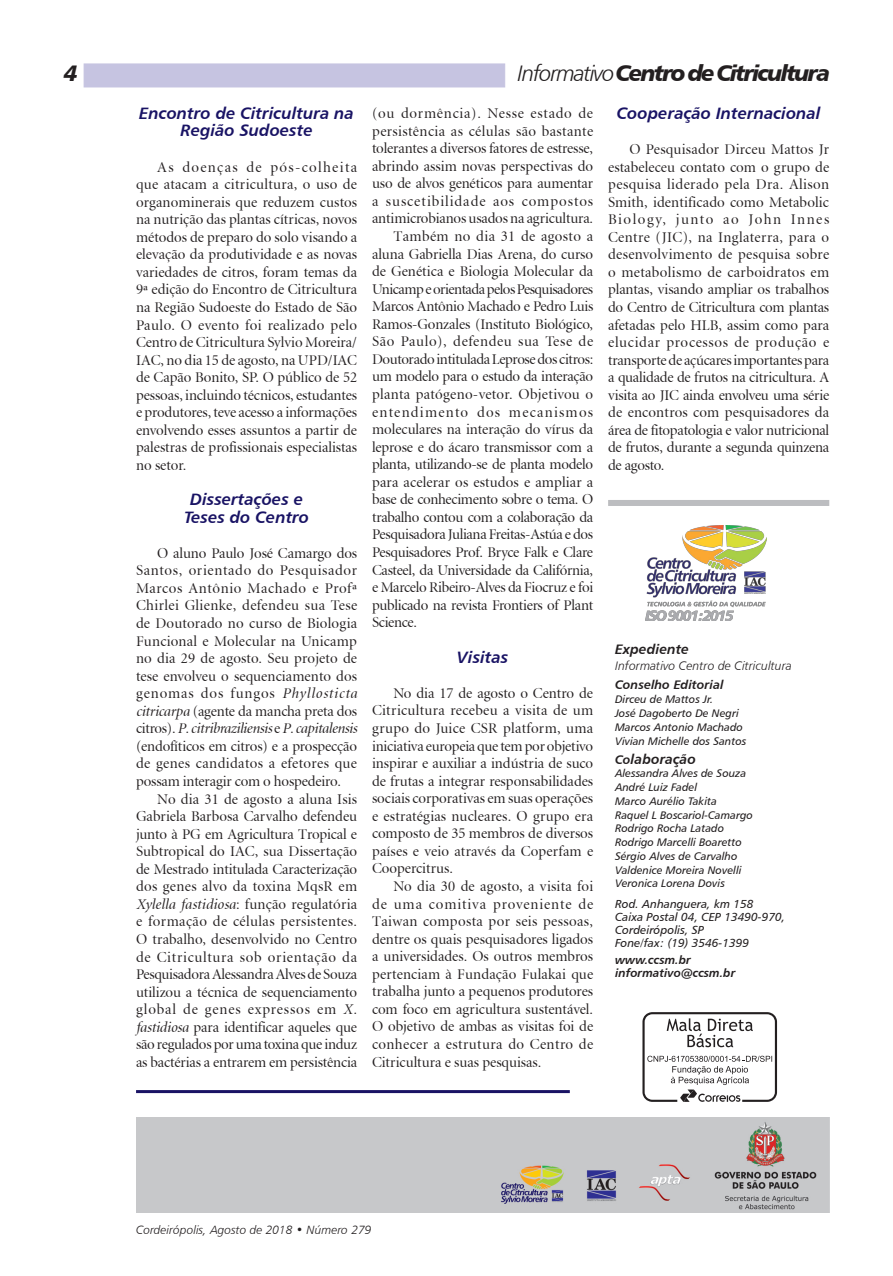
<style>
.page{position:relative;width:893px;height:1276px;background:#fff}
.page>*{position:absolute;margin:0;border:0;box-sizing:border-box;transform-origin:0 0}
.t1{font:22.5px "Humanist 777 BT Black Italic B";letter-spacing:-.08em;color:#231f20}
.Título_4{font:16.5px/17.5px "Humanist 777 BT Bold Italic B";color:#191364;text-align:center}
.Informativo{font:15px/17.5px "Atlante Display S Si Display";letter-spacing:-.01em;color:#231f20;text-align:justify}
.t2{font:13.8px "Humanist 777 BT Bold Italic B";color:#231f20}
.t3{font:12.45px "Humanist 777 BT Light Italic B";color:#231f20}
.t4{font:12.45px "Humanist 777 BT Bold Italic B";color:#231f20}
.t5{font:12px "Humanist 777 BT Light Italic B";color:#231f20}
.t6{font:11.7px "Humanist 777 BT Italic B";color:#231f20}
.t7{font:11.7px "Humanist 777 BT Bold Italic B";color:#231f20}
.t8{font:10.95px "Humanist 777 BT Italic B";color:#231f20}
.s1{font-family:"Humanist 777 BT Light Italic B"}
.s2{font-style:italic}
.s3{font-size:12.45px}
</style>
<div class="page">
<hr style="left:136px;top:1090px;width:434px;height:3px;background:#191364">
<div style="left:84px;top:64px;width:421px;height:23px;background:#c6c4e1"></div>
<div style="left:608px;top:500px;width:221px;height:6px;background:#bcbdc0"></div>
<svg style="left:642px;top:1012px;width:135px;height:90px"></svg>
<img style="left:645px;top:525px;width:121px;height:95px">
<img style="left:136px;top:1117px;width:693px;height:95px">
<p class="t1" style="left:64px;top:58px;width:15px">4</p>
<p class="t1" style="left:518px;top:58px;width:314px"><span class="s1">Informativo</span>Centro de Citricultura</p>
<p class="Título_4" style="left:139px;top:104px;width:216px">Encontro de Citricultura na<br>Região Sudoeste</p>
<p class="Informativo" style="left:136px;top:158px;width:223px;text-indent:21px">As doenças de pós-colheita que atacam a citricultura, o uso de organominerais que reduzem custos na nutrição das plantas cítricas, novos métodos de preparo do solo visando a elevação da produtividade e as novas variedades de citros, foram temas da 9ª edição do Encontro de Citricultura na Região Sudoeste do Estado de São Paulo. O evento foi realizado pelo Centro de Citricultura Sylvio Moreira/ IAC, no dia 15 de agosto, na UPD/IAC de Capão Bonito, SP. O público de 52 pessoas, incluindo técnicos, estudantes e produtores, teve acesso a informações envolvendo esses assuntos a partir de palestras de profissionais especialistas no setor.</p>
<p class="Título_4" style="left:190px;top:490px;width:114px">Dissertações e</p>
<p class="Título_4" style="left:184px;top:507px;width:127px">Teses do Centro</p>
<p class="Informativo" style="left:136px;top:545px;width:223px;text-indent:21px">O aluno Paulo José Camargo dos Santos, orientado do Pesquisador Marcos Antônio Machado e Profª Chirlei Glienke, defendeu sua Tese de Doutorado no curso de Biologia Funcional e Molecular na Unicamp no dia 29 de agosto. Seu projeto de tese envolveu o sequenciamento dos genomas dos fungos <span class="s2">Phyllosticta citricarpa</span> (agente da mancha preta dos citros). <span class="s2">P. citribraziliensis</span> e <span class="s2">P. capitalensis </span>(endofíticos em citros) e a prospecção de genes candidatos a efetores que possam interagir com o hospedeiro.</p>
<p class="Informativo" style="left:136px;top:790px;width:223px;text-indent:21px">No dia 31 de agosto a aluna Isis Gabriela Barbosa Carvalho defendeu junto à PG em Agricultura Tropical e Subtropical do IAC, sua Dissertação de Mestrado intitulada Caracterização dos genes alvo da toxina MqsR em <span class="s2">Xylella fastidiosa</span>: função regulatória e formação de células persistentes.<br>O trabalho, desenvolvido no Centro de Citricultura sob orientação da Pesquisadora Alessandra Alves de Souza utilizou a técnica de sequenciamento global de genes expressos em <span class="s2">X. fastidiosa</span> para identificar aqueles que são regulados por uma toxina que induz as bactérias a entrarem em persistência</p>
<p class="Informativo" style="left:372px;top:105px;width:223px">(ou dormência). Nesse estado de persistência as células são bastante tolerantes a diversos fatores de estresse, abrindo assim novas perspectivas do uso de alvos genéticos para aumentar a suscetibilidade aos compostos antimicrobianos usados na agricultura.</p>
<p class="Informativo" style="left:372px;top:228px;width:223px;text-indent:21px">Também no dia 31 de agosto a aluna Gabriella Dias Arena, do curso de Genética e Biologia Molecular da Unicamp e orientada pelos Pesquisadores Marcos Antônio Machado e Pedro Luis Ramos-Gonzales (Instituto Biológico, São Paulo), defendeu sua Tese de Doutorado intitulada Leprose dos citros: um modelo para o estudo da interação planta patógeno-vetor. Objetivou o entendimento dos mecanismos moleculares na interação do vírus da leprose e do ácaro transmissor com a planta, utilizando-se de planta modelo para acelerar os estudos e ampliar a base de conhecimento sobre o tema. O trabalho contou com a colaboração da Pesquisadora Juliana Freitas-Astúa e dos Pesquisadores Prof. Bryce Falk e Clare Casteel, da Universidade da Califórnia, e Marcelo Ribeiro-Alves da Fiocruz e foi publicado na revista Frontiers of Plant Science.</p>
<p class="Título_4" style="left:457px;top:648px;width:53px">Visitas</p>
<p class="Informativo" style="left:372px;top:685px;width:223px;text-indent:21px">No dia 17 de agosto o Centro de Citricultura recebeu a visita de um grupo do Juice CSR platform, uma iniciativa europeia que tem por objetivo inspirar e auxiliar a indústria de suco de frutas a integrar responsabilidades sociais corporativas em suas operações e estratégias nucleares. O grupo era composto de 35 membros de diversos países e veio através da Coperfam e Coopercitrus.</p>
<p class="Informativo" style="left:372px;top:878px;width:223px;text-indent:21px">No dia 30 de agosto, a visita foi de uma comitiva proveniente de Taiwan composta por seis pessoas, dentre os quais pesquisadores ligados a universidades. Os outros membros pertenciam à Fundação Fulakai que trabalha junto a pequenos produtores com foco em agricultura sustentável.<br>O objetivo de ambas as visitas foi de conhecer a estrutura do Centro de Citricultura e suas pesquisas.</p>
<p class="Título_4" style="left:617px;top:104px;width:205px">Cooperação Internacional</p>
<p class="Informativo" style="left:608px;top:141px;width:223px;text-indent:21px">O Pesquisador Dirceu Mattos Jr estabeleceu contato com o grupo de pesquisa liderado pela Dra. Alison Smith, identificado como Metabolic Biology, junto ao John Innes Centre (JIC), na Inglaterra, para o desenvolvimento de pesquisa sobre o metabolismo de carboidratos em plantas, visando ampliar os trabalhos do Centro de Citricultura com plantas afetadas pelo HLB, assim como para elucidar processos de produção e transporte de açúcares importantes para a qualidade de frutos na citricultura. A visita ao JIC ainda envolveu uma série de encontros com pesquisadores da área de fitopatologia e valor nutricional de frutos, durante a segunda quinzena de agosto.</p>
<p class="t2" style="left:615px;top:640px;width:76px">Expediente</p>
<p class="t3" style="left:615px;top:658px;width:178px">Informativo Centro de Citricultura</p>
<p class="t4" style="left:615px;top:677px;width:110px">Conselho Editorial</p>
<p class="t8" style="left:615px;top:692px;width:100px">Dirceu de Mattos Jr.</p>
<p class="t8" style="left:615px;top:706px;width:125px">José Dagoberto De Negri</p>
<p class="t8" style="left:615px;top:720px;width:129px">Marcos Antonio Machado</p>
<p class="t8" style="left:615px;top:734px;width:133px">Vivian Michelle dos Santos</p>
<p class="t2" style="left:615px;top:750px;width:82px"><span class="s3">Co</span>laboração</p>
<p class="t8" style="left:615px;top:766px;width:133px">Alessandra Alves de Souza</p>
<p class="t8" style="left:615px;top:780px;width:84px">André Luiz Fadel</p>
<p class="t8" style="left:615px;top:794px;width:103px">Marco Aurélio Takita</p>
<p class="t8" style="left:615px;top:808px;width:139px">Raquel L Boscariol-Camargo</p>
<p class="t8" style="left:615px;top:821px;width:111px">Rodrigo Rocha Latado</p>
<p class="t8" style="left:615px;top:835px;width:128px">Rodrigo Marcelli Boaretto</p>
<p class="t8" style="left:615px;top:849px;width:124px">Sérgio Alves de Carvalho</p>
<p class="t8" style="left:615px;top:863px;width:128px">Valdenice Moreira Novelli</p>
<p class="t8" style="left:615px;top:876px;width:111px">Veronica Lorena Dovis</p>
<p class="t6" style="left:615px;top:897px;width:140px">Rod. Anhanguera, km 158</p>
<p class="t6" style="left:615px;top:910px;width:172px">Caixa Postal 04, CEP 13490-970,</p>
<p class="t6" style="left:615px;top:923px;width:91px">Cordeirópolis, SP</p>
<p class="t6" style="left:615px;top:936px;width:136px">Fone/fax: (19) 3546-1399</p>
<p class="t7" style="left:615px;top:953px;width:77px">www.ccsm.br</p>
<p class="t7" style="left:615px;top:966px;width:122px">informativo@ccsm.br</p>
<p class="t5" style="left:136px;top:1222px;width:237px">Cordeirópolis, Agosto de 2018 • Número 279</p>
</div>
